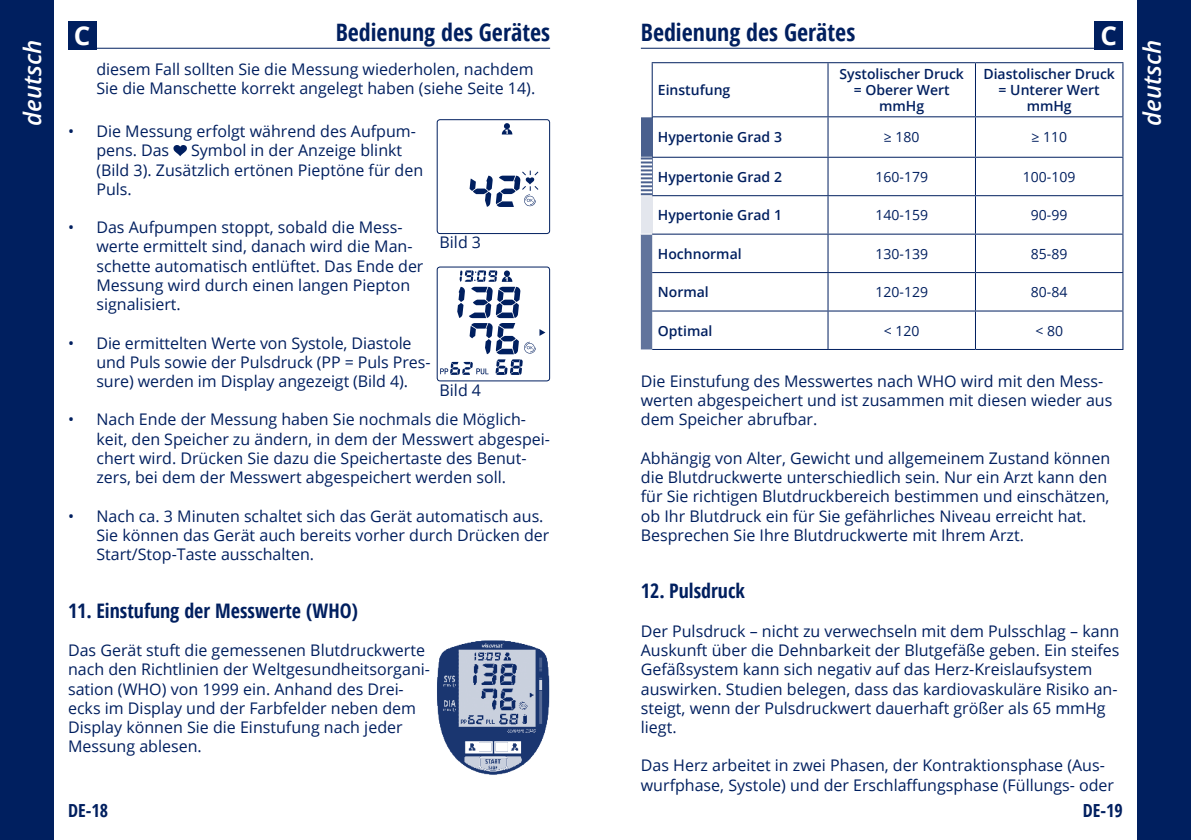
<style>
.page{position:relative;width:1191px;height:840px;background:#fff}
.page>*{position:absolute;margin:0;border:0;box-sizing:border-box;transform-origin:0 0}
.t1{font:700 26px "Open Sans";color:#fff}
.t2{font:700 condensed 24px "Open Sans";color:#001f5f}
.t3{font:italic 600 24px "Open Sans";color:#fff}
.t4{font:700 condensed 20px "Open Sans";color:#001f5f}
.t5{font:700 condensed 18px "Open Sans";color:#001f5f}
.t6{font:16px/19.2px "Open Sans";color:#001f5f}
.t7{font:600 14px/16px "Open Sans";color:#001f5f;text-align:center}
.t8{font:14px "Open Sans";color:#001f5f}
</style>
<div class="page">
<div style="left:1137px;top:0;width:54px;height:839px;background:#001f5f"></div>
<div style="left:0;top:0;width:54px;height:839px;background:#001f5f"></div>
<hr style="left:641px;top:48px;width:482px;height:1px;background:#001f5f">
<hr style="left:68px;top:48px;width:482px;height:1px;background:#001f5f">
<div style="left:1094px;top:21px;width:29px;height:28px;background:#001f5f"></div>
<div style="left:68px;top:21px;width:28px;height:28px;background:#001f5f"></div>
<svg style="left:173px;top:145px;width:14px;height:11px"></svg>
<svg style="left:502px;top:123px;width:10px;height:11px"></svg>
<svg style="left:469px;top:170px;width:70px;height:37px"></svg>
<div style="left:437px;top:119px;width:113px;height:115px;border:1px solid #001f5f;border-radius:3px"></div>
<svg style="left:440px;top:270px;width:105px;height:105px"></svg>
<div style="left:437px;top:266px;width:113px;height:115px;border:1px solid #001f5f;border-radius:3px"></div>
<img style="left:437px;top:640px;width:113px;height:135px">
<div style="left:641px;top:117px;width:11px;height:40px;background:#4a608e"></div>
<div style="left:641px;top:195px;width:11px;height:39px;background:#e3e6ed"></div>
<svg style="left:641px;top:234px;width:11px;height:115px"></svg>
<hr style="left:651px;top:63px;width:1px;height:53px;background:#001f5f">
<hr style="left:651px;top:62px;width:177px;height:1px;background:#001f5f">
<hr style="left:651px;top:116px;width:177px;height:1px;background:#001f5f">
<hr style="left:827px;top:63px;width:1px;height:53px;background:#001f5f">
<hr style="left:828px;top:62px;width:147px;height:1px;background:#001f5f">
<hr style="left:828px;top:116px;width:147px;height:1px;background:#001f5f">
<hr style="left:975px;top:63px;width:1px;height:53px;background:#001f5f">
<hr style="left:975px;top:62px;width:148px;height:1px;background:#001f5f">
<hr style="left:1122px;top:63px;width:1px;height:53px;background:#001f5f">
<hr style="left:975px;top:116px;width:148px;height:1px;background:#001f5f">
<hr style="left:827px;top:117px;width:1px;height:40px;background:#001f5f">
<hr style="left:975px;top:117px;width:1px;height:40px;background:#001f5f">
<hr style="left:1122px;top:117px;width:1px;height:40px;background:#001f5f">
<hr style="left:652px;top:157px;width:176px;height:1px;background:#001f5f">
<hr style="left:827px;top:158px;width:1px;height:37px;background:#001f5f">
<hr style="left:828px;top:157px;width:147px;height:1px;background:#001f5f">
<hr style="left:975px;top:157px;width:148px;height:1px;background:#001f5f">
<hr style="left:975px;top:158px;width:1px;height:37px;background:#001f5f">
<hr style="left:1122px;top:158px;width:1px;height:37px;background:#001f5f">
<hr style="left:652px;top:195px;width:176px;height:1px;background:#001f5f">
<hr style="left:827px;top:196px;width:1px;height:37px;background:#001f5f">
<hr style="left:828px;top:195px;width:147px;height:1px;background:#001f5f">
<hr style="left:975px;top:195px;width:148px;height:1px;background:#001f5f">
<hr style="left:975px;top:196px;width:1px;height:37px;background:#001f5f">
<hr style="left:1122px;top:196px;width:1px;height:37px;background:#001f5f">
<hr style="left:652px;top:233px;width:176px;height:1px;background:#001f5f">
<hr style="left:827px;top:234px;width:1px;height:38px;background:#001f5f">
<hr style="left:828px;top:233px;width:147px;height:1px;background:#001f5f">
<hr style="left:975px;top:233px;width:148px;height:1px;background:#001f5f">
<hr style="left:975px;top:234px;width:1px;height:38px;background:#001f5f">
<hr style="left:1122px;top:234px;width:1px;height:38px;background:#001f5f">
<hr style="left:652px;top:272px;width:176px;height:1px;background:#001f5f">
<hr style="left:652px;top:310px;width:176px;height:1px;background:#001f5f">
<hr style="left:652px;top:349px;width:176px;height:1px;background:#001f5f">
<hr style="left:827px;top:273px;width:1px;height:37px;background:#001f5f">
<hr style="left:827px;top:311px;width:1px;height:38px;background:#001f5f">
<hr style="left:828px;top:272px;width:147px;height:1px;background:#001f5f">
<hr style="left:975px;top:272px;width:148px;height:1px;background:#001f5f">
<hr style="left:975px;top:273px;width:1px;height:37px;background:#001f5f">
<hr style="left:1122px;top:273px;width:1px;height:37px;background:#001f5f">
<hr style="left:975px;top:311px;width:1px;height:38px;background:#001f5f">
<hr style="left:1122px;top:311px;width:1px;height:38px;background:#001f5f">
<hr style="left:828px;top:310px;width:147px;height:1px;background:#001f5f">
<hr style="left:975px;top:310px;width:148px;height:1px;background:#001f5f">
<hr style="left:828px;top:349px;width:147px;height:1px;background:#001f5f">
<hr style="left:975px;top:349px;width:148px;height:1px;background:#001f5f">
<svg style="left:641px;top:157px;width:11px;height:39px"></svg>
<h1 class="t1" style="left:74px;top:17px;width:18px">C</h1>
<h2 class="t2" style="left:336px;top:16px;width:216px">Bedienung des Gerätes</h2>
<h2 class="t2" style="left:641px;top:16px;width:216px">Bedienung des Gerätes</h2>
<h1 class="t1" style="left:1100px;top:17px;width:18px">C</h1>
<h2 class="t3" style="left:16px;top:125px;width:87px;rotate:-90deg">deutsch</h2>
<h2 class="t3" style="left:1135px;top:125px;width:87px;rotate:-90deg">deutsch</h2>
<p class="t6" style="left:96px;top:59px;width:440px">diesem Fall sollten Sie die Messung wiederholen, nachdem<br>Sie die Manschette korrekt angelegt haben (siehe Seite 14).</p>
<p class="t7" style="left:839px;top:66px;width:126px">Systolischer Druck = Oberer Wert mmHg</p>
<p class="t7" style="left:983px;top:66px;width:133px">Diastolischer Druck = Unterer Wert mmHg</p>
<p class="t7" style="left:658px;top:82px;width:74px">Einstufung</p>
<p class="t6" style="left:96px;top:121px;width:321px;text-indent:-28px">• Die Messung erfolgt während des Aufpum&shy;pens. Das</p>
<p class="t7" style="left:658px;top:129px;width:126px">Hypertonie Grad 3</p>
<p class="t8" style="left:884px;top:128px;width:37px">≥ 180</p>
<p class="t8" style="left:1031px;top:128px;width:37px">≥ 110</p>
<p class="t7" style="left:658px;top:168px;width:126px">Hypertonie Grad 2</p>
<p class="t8" style="left:875px;top:167px;width:54px">160-179</p>
<p class="t8" style="left:1023px;top:167px;width:54px">100-109</p>
<p class="t7" style="left:658px;top:207px;width:126px">Hypertonie Grad 1</p>
<p class="t8" style="left:875px;top:205px;width:54px">140-159</p>
<p class="t8" style="left:1031px;top:205px;width:38px">90-99</p>
<p class="t7" style="left:658px;top:245px;width:85px">Hochnormal</p>
<p class="t8" style="left:875px;top:244px;width:54px">130-139</p>
<p class="t8" style="left:1031px;top:244px;width:38px">85-89</p>
<p class="t7" style="left:658px;top:283px;width:52px">Normal</p>
<p class="t8" style="left:875px;top:282px;width:54px">120-129</p>
<p class="t8" style="left:1031px;top:282px;width:38px">80-84</p>
<p class="t7" style="left:658px;top:322px;width:56px">Optimal</p>
<p class="t8" style="left:884px;top:321px;width:37px">&lt; 120</p>
<p class="t8" style="left:1035px;top:321px;width:29px">&lt; 80</p>
<p class="t6" style="left:96px;top:140px;width:328px;text-indent:95px">Symbol in der Anzeige blinkt (Bild 3). Zusätzlich ertönen Pieptöne für den<br>Puls.</p>
<p class="t6" style="left:96px;top:217px;width:328px;text-indent:-28px">• Das Aufpumpen stoppt, sobald die Mess&shy;werte ermittelt sind, danach wird die Man&shy;schette automatisch entlüftet. Das Ende der Messung wird durch einen langen Piepton signalisiert.</p>
<p class="t6" style="left:96px;top:332px;width:335px;text-indent:-28px">• Die ermittelten Werte von Systole, Diastole und Puls sowie der Pulsdruck (PP = Puls Pres&shy;sure) werden im Display angezeigt (Bild 4).</p>
<p class="t6" style="left:96px;top:409px;width:455px;text-indent:-28px">• Nach Ende der Messung haben Sie nochmals die Möglich&shy;keit, den Speicher zu ändern, in dem der Messwert abgespei&shy;chert wird. Drücken Sie dazu die Speichertaste des Benut&shy;zers, bei dem der Messwert abgespeichert werden soll.</p>
<p class="t6" style="left:96px;top:505px;width:454px;text-indent:-28px">• Nach ca. 3 Minuten schaltet sich das Gerät automatisch aus.<br>Sie können das Gerät auch bereits vorher durch Drücken der<br>Start/Stop-Taste ausschalten.</p>
<p class="t6" style="left:439px;top:232px;width:43px">Bild 3</p>
<p class="t6" style="left:641px;top:371px;width:473px">Die Einstufung des Messwertes nach WHO wird mit den Mess&shy;werten abgespeichert und ist zusammen mit diesen wieder aus dem Speicher abrufbar.</p>
<p class="t6" style="left:439px;top:379px;width:43px">Bild 4</p>
<p class="t6" style="left:641px;top:448px;width:471px">Abhängig von Alter, Gewicht und allgemeinem Zustand können die Blutdruckwerte unterschiedlich sein. Nur ein Arzt kann den für Sie richtigen Blutdruckbereich bestimmen und einschätzen, ob Ihr Blutdruck ein für Sie gefährliches Niveau erreicht hat.<br>Besprechen Sie Ihre Blutdruckwerte mit Ihrem Arzt.</p>
<p class="t4" style="left:68px;top:596px;width:291px">11. Einstufung der Messwerte (WHO)</p>
<p class="t6" style="left:68px;top:640px;width:363px">Das Gerät stuft die gemessenen Blutdruckwerte nach den Richtlinien der Weltgesundheitsorgani&shy;sation (WHO) von 1999 ein. Anhand des Drei&shy;ecks im Display und der Farbfelder neben dem Display können Sie die Einstufung nach jeder Messung ablesen.</p>
<p class="t4" style="left:641px;top:577px;width:105px">12. Pulsdruck</p>
<p class="t6" style="left:641px;top:620px;width:480px">Der Pulsdruck – nicht zu verwechseln mit dem Pulsschlag – kann Auskunft über die Dehnbarkeit der Blutgefäße geben. Ein steifes Gefäßsystem kann sich negativ auf das Herz-Kreislaufsystem auswirken. Studien belegen, dass das kardiovaskuläre Risiko an&shy;steigt, wenn der Pulsdruckwert dauerhaft größer als 65 mmHg liegt.</p>
<p class="t6" style="left:641px;top:755px;width:475px">Das Herz arbeitet in zwei Phasen, der Kontraktionsphase (Aus&shy;wurfphase, Systole) und der Erschlaffungsphase (Füllungs- oder</p>
<p class="t5" style="left:68px;top:797px;width:42px">DE-18</p>
<p class="t5" style="left:1082px;top:797px;width:42px">DE-19</p>
</div>
